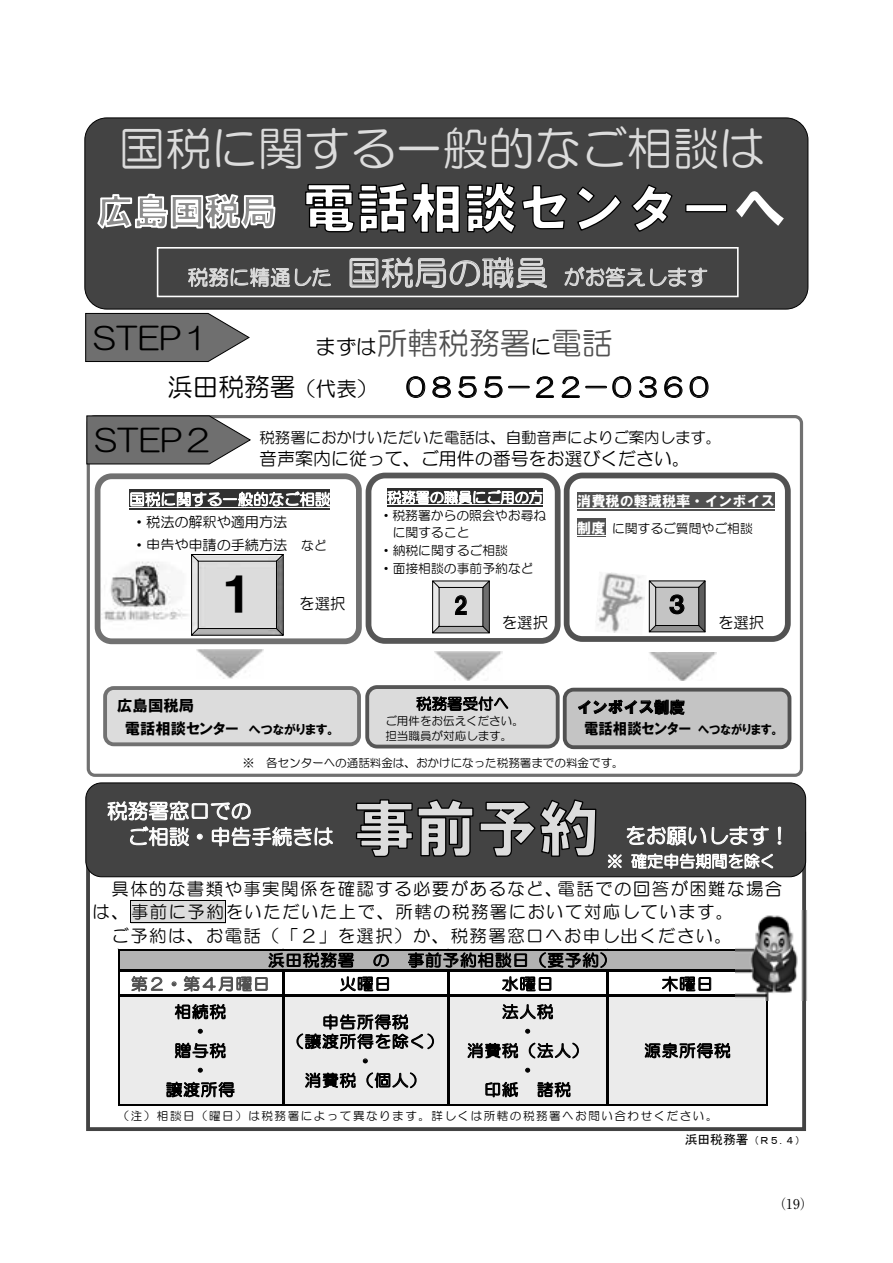
<style>
.page{position:relative;width:893px;height:1263px;background:#fff}
.page>*{position:absolute;margin:0;border:0;box-sizing:border-box;transform-origin:0 0}
.t1{font:53.85px "HG Soei Kakugothic UB";color:#fff}
.t2{font:46.2px "HG Maru Gothic MPRO";color:#dcdcdc}
.t3{font:46.2px "HGP Soei Kakugothic UB";color:#000}
.t4{font:30.75px "HG Maru Gothic MPRO";color:#515151}
.t5{font:30.75px "HG Maru Gothic MPRO";color:#000}
.t6{font:25.65px "HG Maru Gothic MPRO";color:#000}
.t7{font:23.1px "HGP Soei Kakugothic UB";color:#000}
.t8{font:20.4px/25.7px "HG Maru Gothic MPRO";letter-spacing:.01em;color:#fff}
.t9{font:20.4px "HG Maru Gothic MPRO";letter-spacing:.01em;color:#dcdcdc}
.t10{font:18px "HG Maru Gothic MPRO";color:#000}
.t11{font:18px "HG Maru Gothic MPRO";color:#fff}
.t12{font:17.4px "HG Maru Gothic MPRO";letter-spacing:.09em;color:#000}
.t13{font:16.05px/19.5px "HG Maru Gothic MPRO";letter-spacing:.055em;color:#000;text-align:center}
.t14{font:16.05px "HG Maru Gothic MPRO";letter-spacing:.01em;color:#fff}
.t15{font:16.05px "HG Maru Gothic MPRO";letter-spacing:.055em;color:#515151}
.t16{font:15.45px "HG Maru Gothic MPRO";color:#000}
.t17{font:15.45px "HGP Soei Kakugothic UB";color:#000}
.t18{font:15.45px "HGP Soei Kakugothic UB";color:#000;scale:.94 1}
.t19{font:15.45px "HG Maru Gothic MPRO";color:#fff}
.t20{font:15.45px "HG Soei Kakugothic UB";letter-spacing:.005em;color:#000}
.t21{font:14.1px/23.2px "HG Maru Gothic MPRO";color:#000}
.t22{font:14.1px "HGS Soei Kakugothic UB";color:#fff}
.t23{font:14.1px "HG Maru Gothic MPRO";color:#fff}
.t24{font:13.5px "Ryumin Pro";color:#000}
.t25{font:12.75px "HG Maru Gothic MPRO";color:#000}
.t26{font:11.55px/14.9px "HG Maru Gothic MPRO";color:#000}
.t27{font:11.55px "HG Maru Gothic MPRO";letter-spacing:.135em;color:#000}
.t28{font:10.35px "MS Gothic";color:#000}
.s1{font-size:33.45px}
.s2{font-size:20.4px;color:#000}
.s3{font-size:20.4px}
.s4{font-size:12.75px}
.s5{font-family:"HGS Soei Kakugothic UB";font-size:14.1px;color:#fff}
</style>
<div class="page">
<div style="left:366px;top:473px;width:195px;height:171px;background:#fff;border:6px solid #565656;border-radius:17px"></div>
<div style="left:103px;top:686px;width:258px;height:60px;background:#dcdcdc;border:4px solid #717171;border-radius:9px"></div>
<div style="left:365px;top:685px;width:195px;height:63px;background:#dbdbdb;border:4px solid #565656;border-radius:10px"></div>
<div style="left:95px;top:473px;width:267px;height:171px;border:6px solid #717171;border-radius:14px"></div>
<div style="left:86px;top:832px;width:720px;height:299px;border:4px solid #434343"></div>
<div style="left:131px;top:900px;width:94px;height:23px;background:#dcdcdc"></div>
<hr style="left:131px;top:900px;width:94px;height:1px;background:#000">
<svg style="left:130px;top:900px;width:1px;height:23px"></svg>
<hr style="left:131px;top:922px;width:94px;height:1px;background:#000">
<svg style="left:225px;top:900px;width:1px;height:23px"></svg>
<div style="left:564px;top:473px;width:227px;height:169px;background:#fff;border:6px solid #515151;border-radius:16px"></div>
<div style="left:565px;top:690px;width:224px;height:57px;background:#c4c4c4;border-radius:9px"></div>
<div style="left:563px;top:688px;width:228px;height:61px;border:4px solid #515151;border-radius:9px"></div>
<div style="left:85px;top:118px;width:723px;height:191px;background:#434343;border-radius:22px"></div>
<div style="left:84px;top:117px;width:724px;height:193px;border:1px solid #000;border-radius:22px"></div>
<img style="left:596px;top:572px;width:49px;height:61px">
<div style="left:387px;top:488px;width:156px;height:18px;background:#2d2d2d"></div>
<hr style="left:387px;top:504px;width:156px;height:1px;background:#fff">
<svg style="left:432px;top:580px;width:58px;height:54px;background:#b3b3b3"></svg>
<svg style="left:305px;top:182px;width:423px;height:52px"></svg>
<svg style="left:97px;top:193px;width:179px;height:36px"></svg>
<img style="left:434px;top:651px;width:68px;height:29px">
<div style="left:86px;top:783px;width:720px;height:94px;background:#434343;border-radius:16px"></div>
<div style="left:85px;top:782px;width:721px;height:95px;border:1px solid #000;border-radius:16px"></div>
<svg style="left:356px;top:799px;width:241px;height:58px"></svg>
<div style="left:577px;top:492px;width:198px;height:18px;background:#515151"></div>
<hr style="left:577px;top:508px;width:198px;height:1px;background:#fff">
<div style="left:577px;top:519px;width:29px;height:18px;background:#515151"></div>
<svg style="left:577px;top:535px;width:29px;height:1px"></svg>
<svg style="left:648px;top:580px;width:58px;height:53px;background:#a2a2a2"></svg>
<img style="left:196px;top:649px;width:68px;height:29px">
<img style="left:649px;top:652px;width:67px;height:29px">
<div style="left:130px;top:489px;width:200px;height:20px;background:#313131"></div>
<hr style="left:130px;top:507px;width:200px;height:1px;background:#fff">
<svg style="left:85px;top:312px;width:165px;height:50px;background:#7e7e7e"></svg>
<div style="left:87px;top:415px;width:716px;height:362px;border:3px solid #717171;border-radius:7px"></div>
<svg style="left:86px;top:415px;width:166px;height:50px;background:#7b7b7b"></svg>
<div style="left:157px;top:247px;width:582px;height:50px;border:2px solid #fff"></div>
<svg style="left:191px;top:554px;width:93px;height:82px;background:#c1c1c1"></svg>
<div style="left:119px;top:950px;width:649px;height:21px;background:#b2b2b2"></div>
<div style="left:119px;top:994px;width:649px;height:111px;background:#ebebeb"></div>
<hr style="left:118px;top:949px;width:2px;height:156px;background:#000">
<hr style="left:282px;top:972px;width:3px;height:133px;background:#000">
<hr style="left:447px;top:972px;width:3px;height:133px;background:#000">
<hr style="left:607px;top:972px;width:2px;height:133px;background:#000">
<hr style="left:766px;top:950px;width:2px;height:155px;background:#000">
<hr style="left:120px;top:949px;width:648px;height:1px;background:#000">
<hr style="left:120px;top:969px;width:648px;height:3px;background:#000">
<hr style="left:120px;top:994px;width:648px;height:2px;background:#000">
<hr style="left:120px;top:1104px;width:648px;height:1px;background:#000">
<img style="left:736px;top:911px;width:71px;height:90px">
<img style="left:102px;top:561px;width:87px;height:61px">
<h2 class="t2" style="left:119px;top:125px;width:648px">国税に関する一般的なご相談は</h2>
<p class="t11" style="left:192px;top:256px;width:325px">税務相談官が親切・丁寧にお答えします</p>
<p class="t9" style="left:188px;top:267px;width:521px">税務に精通した <span class="s1">国税局の職員</span> がお答えします</p>
<h3 class="t5" style="left:94px;top:323px;width:120px">STEP１</h3>
<h3 class="t4" style="left:315px;top:327px;width:299px"><span class="s2">まずは</span>所轄税務署<span class="s2">に</span>電話</h3>
<h3 class="t6" style="left:167px;top:374px;width:546px">浜田税務署<span class="s3">（代表）</span> ０８５５－２２－０３６０</h3>
<h3 class="t5" style="left:95px;top:425px;width:120px">STEP２</h3>
<p class="t16" style="left:260px;top:430px;width:463px">税務署におかけいただいた電話は、自動音声によりご案内します。</p>
<p class="t10" style="left:259px;top:450px;width:432px">音声案内に従って、ご用件の番号をお選びください。</p>
<h1 class="t1" style="left:733px;top:181px;width:55px">へ</h1>
<p class="t19" style="left:130px;top:491px;width:202px">国税に関する一般的なご相談</p>
<p class="t23" style="left:387px;top:490px;width:157px">税務署の職員にご用の方</p>
<p class="t21" style="left:132px;top:510px;width:196px">・税法の解釈や適用方法<br>・申告や申請の手続方法 <span class="s4">など</span></p>
<p class="t25" style="left:380px;top:509px;width:168px">・税務署からの照会やお尋ね</p>
<p class="t25" style="left:393px;top:526px;width:78px">に関すること</p>
<p class="t25" style="left:380px;top:544px;width:129px">・納税に関するご相談</p>
<p class="t25" style="left:380px;top:562px;width:155px">・面接相談の事前予約など</p>
<h2 class="t3" style="left:220px;top:571px;width:36px">１</h2>
<h3 class="t7" style="left:454px;top:594px;width:16px">2</h3>
<p class="t16" style="left:299px;top:596px;width:48px">を選択</p>
<p class="t16" style="left:502px;top:614px;width:48px">を選択</p>
<p class="t17" style="left:117px;top:697px;width:78px">広島国税局</p>
<p class="t17" style="left:125px;top:721px;width:212px">電話相談センター <span class="s4">へつながります。</span></p>
<p class="t16" style="left:416px;top:696px;width:94px">税務署受付へ</p>
<p class="t26" style="left:385px;top:713px;width:140px">ご用件をお伝えください。担当職員が対応します。</p>
<p class="t22" style="left:577px;top:494px;width:199px">消費税の軽減税率・インボイス</p>
<p class="t25" style="left:577px;top:522px;width:177px"><span class="s5">制度</span>に関するご質問やご相談</p>
<h3 class="t7" style="left:668px;top:593px;width:19px">３</h3>
<p class="t16" style="left:718px;top:614px;width:48px">を選択</p>
<p class="t20" style="left:577px;top:699px;width:110px">インボイス制度</p>
<p class="t18" style="left:584px;top:721px;width:209px">電話相談センター <span class="s4">へつながります。</span></p>
<p class="t26" style="left:243px;top:755px;width:382px">※ 各センターへの通話料金は、おかけになった税務署までの料金です。</p>
<p class="t8" style="left:128px;top:798px;width:207px;text-indent:-21px">税務署窓口での<br>ご相談・申告手続きは</p>
<p class="t8" style="left:625px;top:823px;width:166px">をお願いします！</p>
<p class="t14" style="left:607px;top:853px;width:170px">※ 確定申告期間を除く</p>
<p class="t12" style="left:111px;top:880px;width:672px">具体的な書類や事実関係を確認する必要があるなど、電話での回答が困難な場合</p>
<p class="t12" style="left:93px;top:903px;width:642px">は、事前に予約をいただいた上で、所轄の税務署において対応しています。</p>
<p class="t12" style="left:111px;top:926px;width:622px">ご予約は、お電話（「２」を選択）か、税務署窓口へお申し出ください。</p>
<p class="t13" style="left:268px;top:950px;width:350px">浜田税務署　の　事前予約相談日（要予約）</p>
<p class="t15" style="left:131px;top:976px;width:140px">第２・第４月曜日</p>
<p class="t13" style="left:340px;top:974px;width:53px">火曜日</p>
<p class="t13" style="left:502px;top:974px;width:53px">水曜日</p>
<p class="t13" style="left:662px;top:974px;width:53px">木曜日</p>
<p class="t13" style="left:166px;top:1002px;width:70px">相続税・<br>贈与税・<br>譲渡所得</p>
<p class="t13" style="left:287px;top:1012px;width:158px">申告所得税<br>（譲渡所得を除く）・<br>消費税（個人）</p>
<p class="t13" style="left:467px;top:1002px;width:123px">法人税<br>・<br>消費税（法人）・<br>印紙　諸税</p>
<p class="t13" style="left:644px;top:1041px;width:88px">源泉所得税</p>
<p class="t27" style="left:118px;top:1110px;width:601px">（注）相談日（曜日）は税務署によって異なります。詳しくは所轄の税務署へお問い合わせください。</p>
<p class="t28" style="left:685px;top:1135px;width:122px"><span class="s4">浜田税務署</span>（Ｒ５.４）</p>
<p class="t24" style="left:773px;top:1194px;width:42px">（19）</p>
</div>
